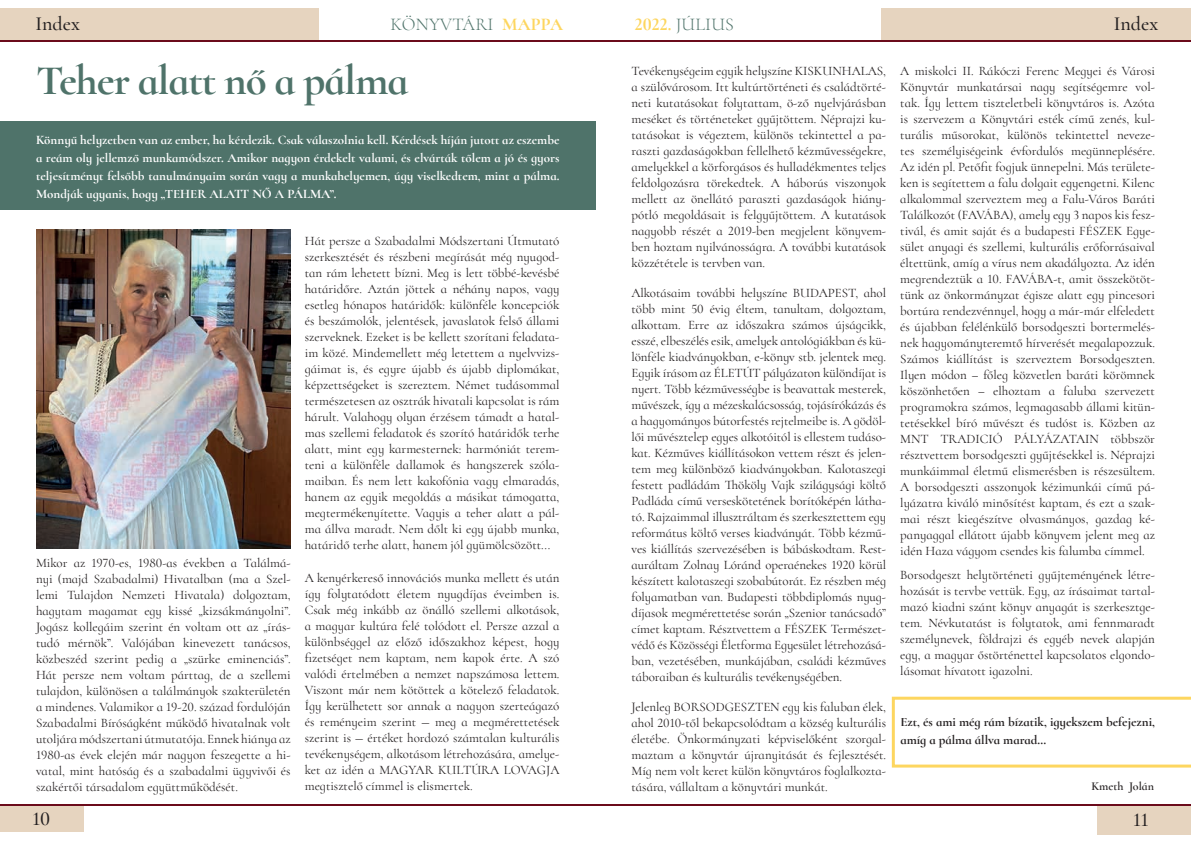
<style>
.page{position:relative;width:1191px;height:842px;background:#fff}
.page>*{position:absolute;margin:0;border:0;box-sizing:border-box;transform-origin:0 0}
.t1{font:700 43px "Cormorant Infant";letter-spacing:-.025em;color:#4f736a}
.t2{font:500 20px "Cormorant Infant";color:#231f20}
.t3{font:300 18px "Cormorant Infant";letter-spacing:.01em;color:#4f736a}
.t4{font:13px/16px "Cormorant Infant";color:#231f20;text-align:justify}
.t5{font:700 13px/18px "Cormorant Infant";color:#fff;text-align:justify}
.t6{font:700 13px/18px "Cormorant Infant";color:#231f20}
.t7{font:600 12px "Cormorant Infant";color:#231f20}
.s1{font-weight:700;color:#fdd65f}
</style>
<div class="page">
<div style="left:881px;top:9px;width:310px;height:32px;background:#e6d4bf"></div>
<div style="left:0;top:8px;width:319px;height:33px;background:#e6d4bf"></div>
<hr style="left:0;top:40px;width:1191px;height:2px;background:#6b0b1b">
<div style="left:0;top:804px;width:84px;height:28px;background:#e6d4bf"></div>
<div style="left:1097px;top:805px;width:94px;height:30px;background:#e6d4bf"></div>
<hr style="left:0;top:804px;width:1191px;height:2px;background:#6b0b1b">
<img style="left:36px;top:230px;width:255px;height:319px">
<div style="left:0;top:122px;width:595px;height:88px;background:#4f736a"></div>
<svg style="left:891px;top:697px;width:300px;height:70px"></svg>
<h3 class="t3" style="left:390px;top:13px;width:174px">KÖNYVTÁRI <span class="s1">Mappa</span></h3>
<h3 class="t3" style="left:635px;top:13px;width:101px"><span class="s1">2022.</span> JÚLIUS</h3>
<h2 class="t2" style="left:1113px;top:12px;width:46px">Index</h2>
<h2 class="t2" style="left:35px;top:12px;width:46px">Index</h2>
<h1 class="t1" style="left:36px;top:53px;width:374px">Teher alatt nő a pálma</h1>
<p class="t4" style="left:631px;top:62px;width:256px">Tevékenységeim egyik helyszíne KISKUNHALAS, a szülővárosom. Itt kultúrtörténeti és családtörté&shy;neti kutatásokat folytattam, ö-ző nyelvjárásban meséket és történeteket gyűjtöttem. Néprajzi ku&shy;tatásokat is végeztem, különös tekintettel a pa&shy;raszti gazdaságokban fellelhető kézművességekre, amelyekkel a körforgásos és hulladékmentes teljes feldolgozásra törekedtek. A háborús viszonyok mellett az önellátó paraszti gazdaságok hiány&shy;pótló megoldásait is felgyűjtöttem. A kutatások nagyobb részét a 2019-ben megjelent könyvem&shy;ben hoztam nyilvánosságra. A további kutatások közzététele is tervben van.</p>
<p class="t4" style="left:631px;top:285px;width:256px">Alkotásaim további helyszíne BUDAPEST, ahol több mint 50 évig éltem, tanultam, dolgoztam, alkottam. Erre az időszakra számos újságcikk, esszé, elbeszélés esik, amelyek antológiákban és kü&shy;lönféle kiadványokban, e-könyv stb. jelentek meg.<br>Egyik írásom az ÉLETÚT pályázaton különdíjat is nyert. Több kézművességbe is beavattak mesterek, művészek, így a mézeskalácsosság, tojásírókázás és a hagyományos bútorfestés rejtelmeibe is. A gödöl&shy;lői művésztelep egyes alkotóitól is ellestem tudáso&shy;kat. Kézműves kiállításokon vettem részt és jelen&shy;tem meg különböző kiadványokban. Kalotaszegi festett padládám Thököly Vajk szilágysági költő Padláda című verseskötetének borítóképén látha&shy;tó. Rajzaimmal illusztráltam és szerkesztettem egy református költő verses kiadványát. Több kézmű&shy;ves kiállítás szervezésében is bábáskodtam. Rest&shy;auráltam Zolnay Lóránd operaénekes 1920 körül készített kalotaszegi szobabútorát. Ez részben még folyamatban van. Budapesti többdiplomás nyug&shy;díjasok megmérettetése során „Szenior tanácsadó” címet kaptam. Résztvettem a FÉSZEK Természet&shy;védő és Közösségi Életforma Egyesület létrehozásá&shy;ban, vezetésében, munkájában, családi kézműves táboraiban és kulturális tevékenységében.</p>
<p class="t4" style="left:631px;top:699px;width:256px">Jelenleg BORSODGESZTEN egy kis faluban élek, ahol 2010-től bekapcsolódtam a község kulturális életébe. Önkormányzati képviselőként szorgal&shy;maztam a könyvtár újranyitását és fejlesztését.<br>Míg nem volt keret külön könyvtáros foglalkozta&shy;tására, vállaltam a könyvtári munkát.</p>
<p class="t4" style="left:900px;top:62px;width:256px">A miskolci II. Rákóczi Ferenc Megyei és Városi Könyvtár munkatársai nagy segítségemre vol&shy;tak. Így lettem tiszteletbeli könyvtáros is. Azóta is szervezem a Könyvtári esték című zenés, kul&shy;turális műsorokat, különös tekintettel neveze&shy;tes személyiségeink évfordulós megünneplésére.<br>Az idén pl. Petőfit fogjuk ünnepelni. Más területe&shy;ken is segítettem a falu dolgait egyengetni. Kilenc alkalommal szerveztem meg a Falu-Város Baráti Találkozót (FAVÁBA), amely egy 3 napos kis fesz&shy;tivál, és amit saját és a budapesti FÉSZEK Egye&shy;sület anyagi és szellemi, kulturális erőforrásaival éltettünk, amíg a vírus nem akadályozta. Az idén megrendeztük a 10. FAVÁBA-t, amit összekötöt&shy;tünk az önkormányzat égisze alatt egy pincesori bortúra rendezvénnyel, hogy a már-már elfeledett és újabban felélénkülő borsodgeszti bortermelés&shy;nek hagyományteremtő hírverését megalapozzuk.<br>Számos kiállítást is szerveztem Borsodgeszten.<br>Ilyen módon – főleg közvetlen baráti körömnek köszönhetően – elhoztam a faluba szervezett programokra számos, legmagasabb állami kitün&shy;tetésekkel bíró művészt és tudóst is. Közben az MNT TRADICIÓ PÁLYÁZATAIN többször résztvettem borsodgeszti gyűjtésekkel is. Néprajzi munkáimmal életmű elismerésben is részesültem.<br>A borsodgeszti asszonyok kézimunkái című pá&shy;lyázatra kiváló minősítést kaptam, és ezt a szak&shy;mai részt kiegészítve olvasmányos, gazdag ké&shy;panyaggal ellátott újabb könyvem jelent meg az idén Haza vágyom csendes kis falumba címmel.</p>
<p class="t4" style="left:900px;top:567px;width:256px">Borsodgeszt helytörténeti gyűjteményének létre&shy;hozását is tervbe vettük. Egy, az írásaimat tartal&shy;mazó kiadni szánt könyv anyagát is szerkesztge&shy;tem. Névkutatást is folytatok, ami fennmaradt személynevek, földrajzi és egyéb nevek alapján egy, a magyar őstörténettel kapcsolatos elgondo&shy;lásomat hívatott igazolni.</p>
<p class="t5" style="left:36px;top:131px;width:525px">Könnyű helyzetben van az ember, ha kérdezik. Csak válaszolnia kell. Kérdések híján jutott az eszembe a reám oly jellemző munkamódszer. Amikor nagyon érdekelt valami, és elvárták tőlem a jó és gyors teljesítményt felsőbb tanulmányaim során vagy a munkahelyemen, úgy viselkedtem, mint a pálma.<br>Mondják ugyanis, hogy „TEHER ALATT NŐ A PÁLMA”.</p>
<p class="t4" style="left:305px;top:233px;width:256px">Hát persze a Szabadalmi Módszertani Útmutató szerkesztését és részbeni megírását még nyugod&shy;tan rám lehetett bízni. Meg is lett többé-kevésbé határidőre. Aztán jöttek a néhány napos, vagy esetleg hónapos határidők: különféle koncepciók és beszámolók, jelentések, javaslatok felső állami szerveknek. Ezeket is be kellett szorítani feladata&shy;im közé. Mindemellett még letettem a nyelvvizs&shy;gáimat is, és egyre újabb és újabb diplomákat, képzettségeket is szereztem. Német tudásommal természetesen az osztrák hivatali kapcsolat is rám hárult. Valahogy olyan érzésem támadt a hatal&shy;mas szellemi feladatok és szorító határidők terhe alatt, mint egy karmesternek: harmóniát terem&shy;teni a különféle dallamok és hangszerek szóla&shy;maiban. És nem lett kakofónia vagy elmaradás, hanem az egyik megoldás a másikat támogatta, megtermékenyítette. Vagyis a teher alatt a pál&shy;ma állva maradt. Nem dőlt ki egy újabb munka, határidő terhe alatt, hanem jól gyümölcsözött...</p>
<p class="t4" style="left:305px;top:570px;width:256px">A kenyérkereső innovációs munka mellett és után így folytatódott életem nyugdíjas éveimben is.<br>Csak még inkább az önálló szellemi alkotások, a magyar kultúra felé tolódott el. Persze azzal a különbséggel az előző időszakhoz képest, hogy fizetséget nem kaptam, nem kapok érte. A szó valódi értelmében a nemzet napszámosa lettem.<br>Viszont már nem kötöttek a kötelező feladatok.<br>Így kerülhetett sor annak a nagyon szerteágazó és reményeim szerint ― meg a megmérettetések szerint is ― értéket hordozó számtalan kulturális tevékenységem, alkotásom létrehozására, amelye&shy;ket az idén a MAGYAR KULTÚRA LOVAGJA megtisztelő címmel is elismertek.</p>
<p class="t4" style="left:36px;top:555px;width:256px">Mikor az 1970-es, 1980-as években a Találmá&shy;nyi (majd Szabadalmi) Hivatalban (ma a Szel&shy;lemi Tulajdon Nemzeti Hivatala) dolgoztam, hagytam magamat egy kissé „kizsákmányolni”.<br>Jogász kollegáim szerint én voltam ott az „írás&shy;tudó mérnök”. Valójában kinevezett tanácsos, közbeszéd szerint pedig a „szürke eminenciás”.<br>Hát persze nem voltam párttag, de a szellemi tulajdon, különösen a találmányok szakterületén a mindenes. Valamikor a 19-20. század fordulóján Szabadalmi Bíróságként működő hivatalnak volt utoljára módszertani útmutatója. Ennek hiánya az 1980-as évek elején már nagyon feszegette a hi&shy;vatal, mint hatóság és a szabadalmi ügyvivői és szakértői társadalom együttműködését.</p>
<p class="t6" style="left:900px;top:713px;width:256px">Ezt, és ami még rám bízatik, igyekszem befejezni, amíg a pálma állva marad…</p>
<p class="t7" style="left:1091px;top:779px;width:64px">Kmeth Jolán</p>
<h2 class="t2" style="left:32px;top:806px;width:19px">10</h2>
<h2 class="t2" style="left:1133px;top:807px;width:17px">11</h2>
</div>
